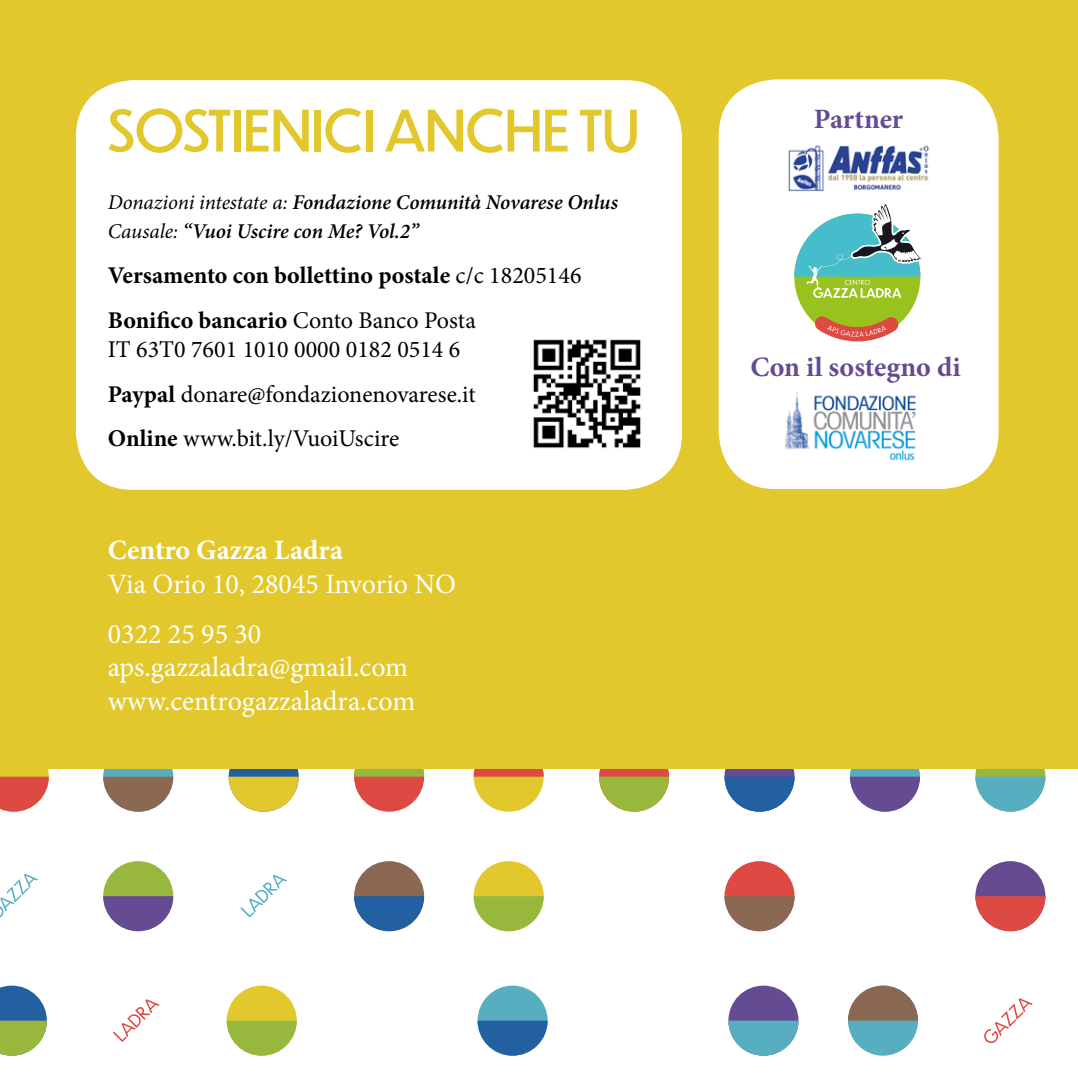
<style>
.page{position:relative;width:1078px;height:1078px;background:#fff}
.page>*{position:absolute;margin:0;border:0;box-sizing:border-box;transform-origin:0 0}
.t1{font:56px "Dunbar Low";color:#e2c82c}
.t2{font:28px/49.6px "Minion Pro";color:#fff}
.t3{font:700 28px "Minion Pro";color:#644b92}
.t4{font:700 28px "Minion Pro";color:#fff}
.t5{font:24px/44.8px "Minion Pro";color:#000}
.t6{font:700 24px/44.8px "Minion Pro";color:#000}
.t7{font:italic 600 21px/28.8px "Minion Pro";letter-spacing:-.005em;color:#000}
.s1{font-weight:400}
.s2{font-weight:700}
</style>
<div class="page">
<svg style="left:975px;top:768px;width:70px;height:43px;background:#80bdaf"></svg>
<svg style="left:0;top:768px;width:49px;height:43px;background:#e27954"></svg>
<svg style="left:473px;top:768px;width:70px;height:43px;background:#e5ba52"></svg>
<div style="left:975px;top:860px;width:70px;height:71px;background:#644b92;border-radius:50%"></div>
<svg style="left:975px;top:896px;width:70px;height:35px"></svg>
<div style="left:473px;top:860px;width:70px;height:71px;background:#e2c82c;border-radius:50%"></div>
<svg style="left:473px;top:896px;width:70px;height:35px"></svg>
<div style="left:724px;top:860px;width:70px;height:71px;background:#dd4a43;border-radius:50%"></div>
<svg style="left:724px;top:896px;width:70px;height:35px"></svg>
<svg style="left:849px;top:768px;width:70px;height:43px"></svg>
<svg style="left:599px;top:768px;width:70px;height:43px;background:#b6af5c"></svg>
<svg style="left:724px;top:768px;width:70px;height:43px;background:#57a"></svg>
<svg style="left:0;top:873px;width:38px;height:45px"></svg>
<div style="left:103px;top:860px;width:70px;height:71px;background:#98b83d;border-radius:50%"></div>
<svg style="left:103px;top:896px;width:70px;height:35px"></svg>
<svg style="left:228px;top:768px;width:70px;height:43px;background:#c3bd62"></svg>
<svg style="left:354px;top:768px;width:70px;height:43px;background:#d67d5f"></svg>
<div style="left:354px;top:860px;width:70px;height:71px;background:#8a6851;border-radius:50%"></div>
<svg style="left:354px;top:896px;width:70px;height:35px"></svg>
<svg style="left:103px;top:768px;width:70px;height:43px;background:#958e7f"></svg>
<svg style="left:240px;top:875px;width:47px;height:42px"></svg>
<svg style="left:0;top:985px;width:47px;height:70px"></svg>
<div style="left:847px;top:985px;width:70px;height:70px;background:#57aec1;border-radius:50%"></div>
<svg style="left:847px;top:985px;width:70px;height:35px"></svg>
<svg style="left:984px;top:998px;width:48px;height:45px"></svg>
<div style="left:227px;top:985px;width:70px;height:70px;background:#e2c82c;border-radius:50%"></div>
<svg style="left:227px;top:1020px;width:70px;height:35px"></svg>
<div style="left:477px;top:985px;width:70px;height:70px;background:#57aec1;border-radius:50%"></div>
<svg style="left:477px;top:1020px;width:70px;height:35px"></svg>
<div style="left:728px;top:985px;width:70px;height:70px;background:#644b92;border-radius:50%"></div>
<svg style="left:728px;top:1020px;width:70px;height:35px"></svg>
<svg style="left:113px;top:999px;width:46px;height:42px"></svg>
<div style="left:0;top:0;width:1077px;height:768px;background:#e2c82c"></div>
<div style="left:718px;top:79px;width:280px;height:410px;background:#fff;border-radius:57px"></div>
<div style="left:76px;top:80px;width:606px;height:409px;background:#fff;border-radius:57px"></div>
<img style="left:784px;top:392px;width:132px;height:69px">
<svg style="left:794px;top:204px;width:127px;height:138px"></svg>
<img style="left:788px;top:145px;width:142px;height:47px">
<img style="left:533px;top:339px;width:108px;height:110px">
<h1 class="t1" style="left:108px;top:90px;width:533px">SOSTIENICI ANCHE TU</h1>
<p class="t7" style="left:108px;top:188px;width:511px"><span class="s1">Donazioni intestate a:</span> Fondazione Comunità Novarese Onlus<br><span class="s1">Causale:</span> “Vuoi Uscire con Me? Vol.2”</p>
<p class="t6" style="left:108px;top:252px;width:475px">Versamento con bollettino postale <span class="s1">c/c 18205146<br></span>Bonifico bancario <span class="s1">Conto Banco Posta</span></p>
<p class="t5" style="left:108px;top:326px;width:369px">IT 63T0 7601 1010 0000 0182 0514 6<br><span class="s2">Paypal</span> donare@fondazionenovarese.it<br><span class="s2">Online</span> www.bit.ly/VuoiUscire</p>
<p class="t4" style="left:108px;top:530px;width:237px">Centro Gazza Ladra</p>
<p class="t2" style="left:108px;top:559px;width:350px">Via Orio 10, 28045 Invorio NO<br>0322 25 95 30</p>
<p class="t2" style="left:108px;top:650px;width:309px;line-height:33.6px">aps.gazzaladra@gmail.com www.centrogazzaladra.com</p>
<p class="t3" style="left:813px;top:99px;width:91px">Partner</p>
<p class="t3" style="left:750px;top:347px;width:212px">Con il sostegno di</p>
</div>
